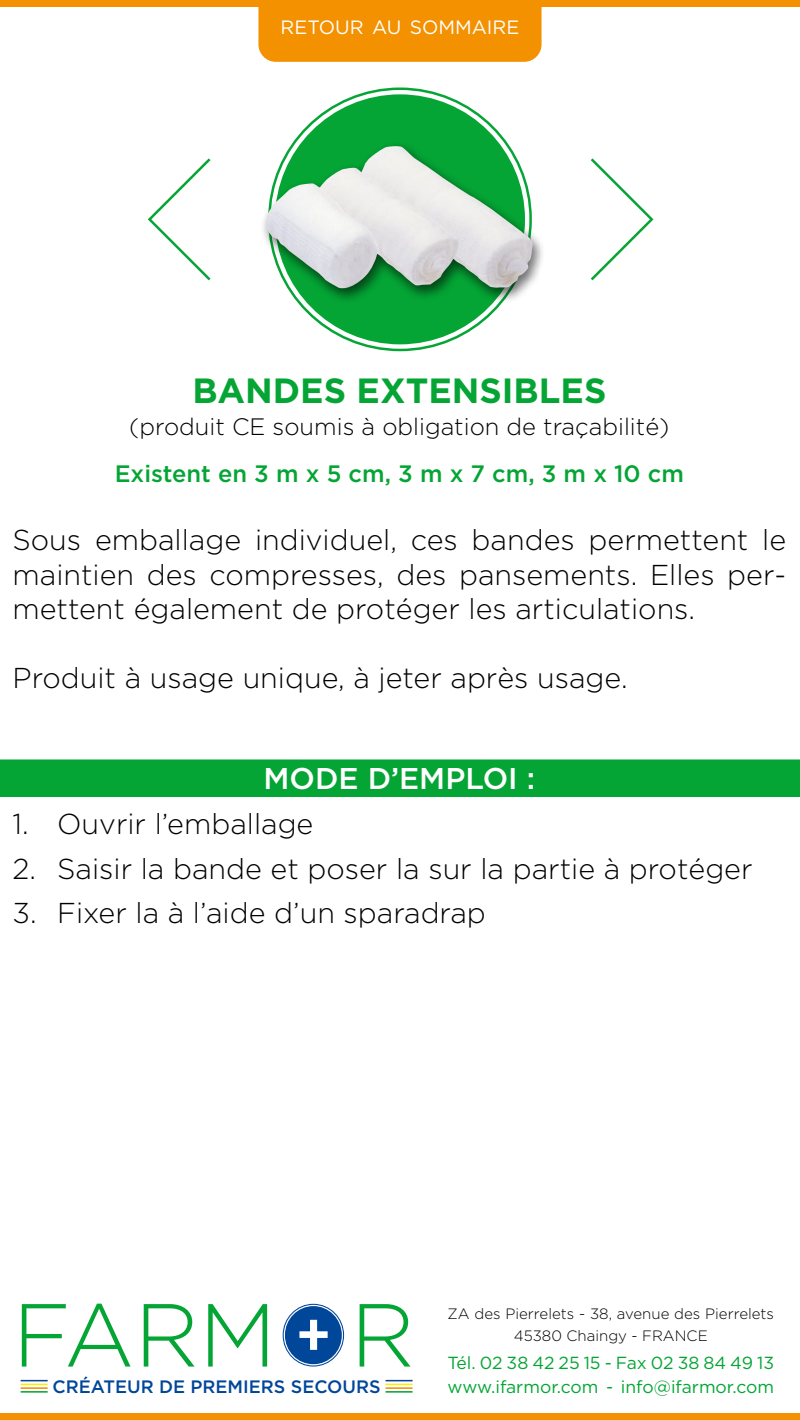
<style>
.page{position:relative;width:800px;height:1420px;background:#fff}
.page>*{position:absolute;margin:0;border:0;box-sizing:border-box;transform-origin:0 0}
.t1{font:300 89.25px "Gotham";color:#05a535}
.t2{font:700 35px "Gotham";color:#05a535}
.t3{font:500 30px "Gotham";color:#fff}
.t4{font:300 28.75px/34.5px "Gotham";color:#000;text-align:justify}
.t5{font:300 23.75px/46px "Gotham";color:#000;text-align:center}
.t6{font:19.25px "Gotham";color:#fff}
.t7{font:500 18px "Gotham";color:#004699}
.t8{font:17.5px "Gotham";color:#05a535}
.t9{font:300 15px/21.2px "Gotham";color:#000;text-align:center}
.s1{font-weight:500;color:#05a535}
</style>
<div class="page">
<div style="left:258px;top:6px;width:284px;height:56px;background:#f39100"></div>
<div style="left:0;top:1414px;width:800px;height:6px;background:#f39100"></div>
<div style="left:0;top:0;width:800px;height:6px;background:#f39100"></div>
<div style="left:275px;top:94px;width:250px;height:250px;background:#05a535;border-radius:50%"></div>
<svg style="left:147px;top:158px;width:64px;height:123px"></svg>
<svg style="left:590px;top:158px;width:64px;height:123px"></svg>
<div style="left:284px;top:1306px;width:58px;height:59px;background:#004699;border-radius:50%"></div>
<div style="left:284px;top:1305px;width:59px;height:60px;border:1px solid #fff;border-radius:50%"></div>
<svg style="left:299px;top:1319px;width:29px;height:31px"></svg>
<div style="left:283px;top:1304px;width:61px;height:63px;border:1px solid #004699;border-radius:50%"></div>
<hr style="left:21px;top:1387px;width:27px;height:2px;background:#f39100">
<hr style="left:386px;top:1387px;width:27px;height:2px;background:#f39100">
<svg style="left:21px;top:1380px;width:27px;height:5px"></svg>
<svg style="left:386px;top:1380px;width:27px;height:5px"></svg>
<hr style="left:21px;top:1391px;width:27px;height:2px;background:#05a535">
<hr style="left:386px;top:1391px;width:27px;height:2px;background:#05a535">
<div style="left:0;top:759px;width:800px;height:38px;background:#05a535"></div>
<div style="left:259px;top:140px;width:287px;height:163px;background:#000;opacity:.35"></div>
<img style="left:266px;top:146px;width:268px;height:143px">
<p class="t6" style="left:281px;top:15px;width:240px">RETOUR AU SOMMAIRE</p>
<p class="t2" style="left:192px;top:367px;width:416px">BANDES EXTENSIBLES</p>
<p class="t5" style="left:115px;top:404px;width:571px">(produit CE soumis à obligation de traçabilité)<br><span class="s1">Existent en 3 m x 5 cm, 3 m x 7 cm, 3 m x 10 cm</span></p>
<p class="t4" style="left:12px;top:523px;width:775px">Sous emballage individuel, ces bandes permettent le maintien des compresses, des pansements. Elles per&shy;mettent également de protéger les articulations.</p>
<p class="t4" style="left:12px;top:661px;width:617px">Produit à usage unique, à jeter après usage.</p>
<p class="t3" style="left:264px;top:762px;width:273px">MODE D’EMPLOI :</p>
<p class="t4" style="left:12px;top:806px;width:302px">1. Ouvrir l’emballage</p>
<p class="t4" style="left:12px;top:851px;width:742px">2. Saisir la bande et poser la sur la partie à protéger</p>
<p class="t4" style="left:12px;top:895px;width:475px">3. Fixer la à l’aide d’un sparadrap</p>
<h1 class="t1" style="left:13px;top:1286px;width:265px">FARM</h1>
<p class="t7" style="left:53px;top:1376px;width:330px">CRÉATEUR DE PREMIERS SECOURS</p>
<h1 class="t1" style="left:350px;top:1286px;width:66px">R</h1>
<p class="t9" style="left:448px;top:1303px;width:328px">ZA des Pierrelets - 38, avenue des Pierrelets<br>45380 Chaingy - FRANCE</p>
<p class="t8" style="left:448px;top:1352px;width:328px">Tél. 02 38 42 25 15 - Fax 02 38 84 49 13</p>
<p class="t8" style="left:448px;top:1376px;width:328px">www.ifarmor.com - info@ifarmor.com</p>
</div>
